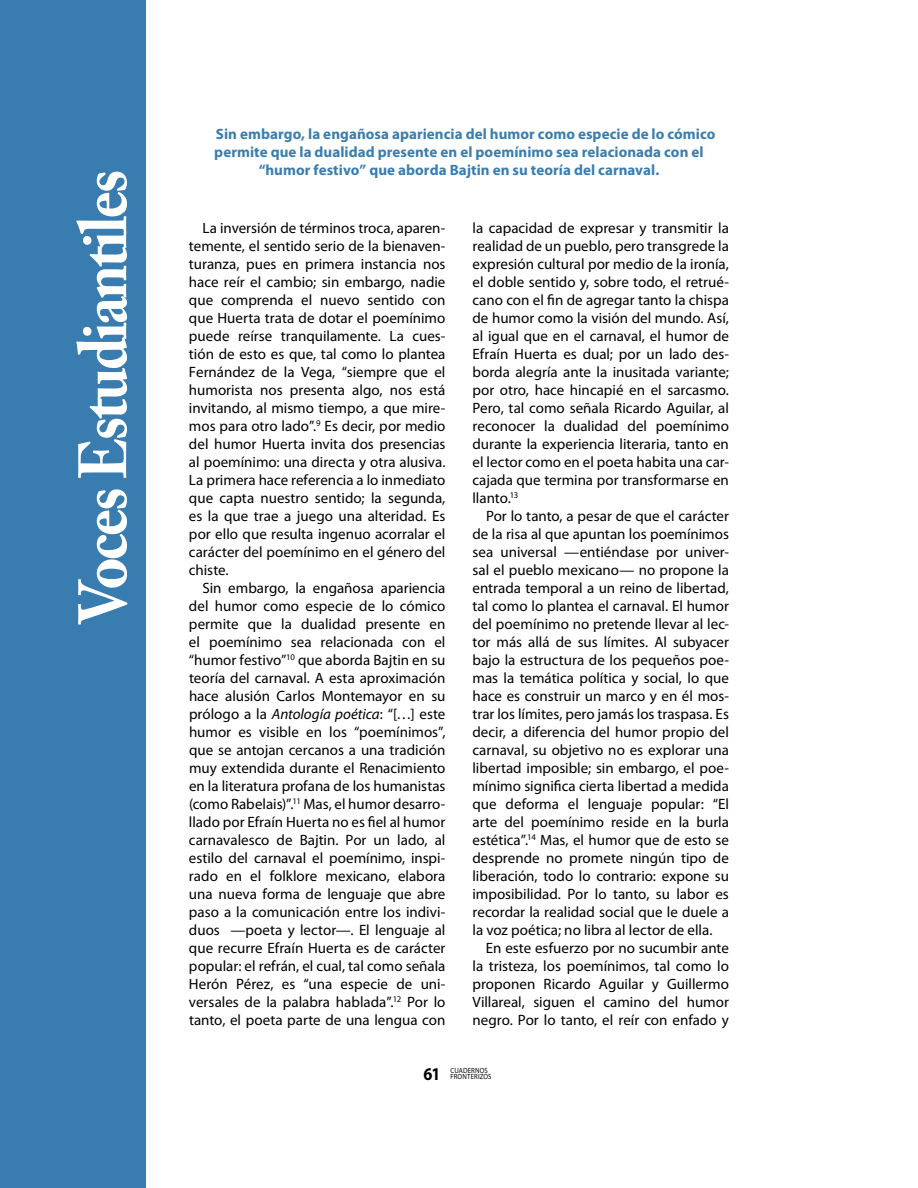
<style>
.page{position:relative;width:918px;height:1188px;background:#fff}
.page>*{position:absolute;margin:0;border:0;box-sizing:border-box;transform-origin:0 0}
.t1{font:700 67.5px "Adobe Caslon Pro";letter-spacing:-.04em;color:#fff;scale:.9 1}
.t2{font:700 18px "Myriad Pro";color:#000;scale:.9 1}
.t3{font:15px/18px "Myriad Pro";color:#000;text-align:justify}
.t4{font:700 15px "Myriad Pro";letter-spacing:.005em;color:#397db0}
.t5{font:7.5px/6px "Myriad Pro";letter-spacing:.02em;color:#000;scale:.9 1}
.s1{font-style:italic}
</style>
<div class="page">
<div style="left:0;top:0;width:146px;height:1188px;background:#397db0"></div>
<h1 class="t1" style="left:63px;top:624px;width:506px;rotate:-90deg">Voces Estudiantiles</h1>
<p class="t4" style="left:216px;top:124px;width:501px">Sin embargo, la engañosa apariencia del humor como especie de lo cómico</p>
<p class="t4" style="left:214px;top:142px;width:491px">permite que la dualidad presente en el poemínimo sea relacionada con el</p>
<p class="t4" style="left:259px;top:160px;width:402px">“humor festivo” que aborda Bajtin en su teoría del carnaval.</p>
<p class="t3" style="left:189px;top:218px;width:258px;text-indent:14px">La inversión de términos troca, aparen&shy;temente, el sentido serio de la bienaven&shy;turanza, pues en primera instancia nos hace reír el cambio; sin embargo, nadie que comprenda el nuevo sentido con que Huerta trata de dotar el poemínimo puede reírse tranquilamente. La cues&shy;tión de esto es que, tal como lo plantea Fernández de la Vega, “siempre que el humorista nos presenta algo, nos está invitando, al mismo tiempo, a que mire&shy;mos para otro lado”.<sup>9</sup> Es decir, por medio del humor Huerta invita dos presencias al poemínimo: una directa y otra alusiva.<br>La primera hace referencia a lo inmediato que capta nuestro sentido; la segunda, es la que trae a juego una alteridad. Es por ello que resulta ingenuo acorralar el carácter del poemínimo en el género del chiste.</p>
<p class="t3" style="left:189px;top:578px;width:258px;text-indent:14px">Sin embargo, la engañosa apariencia del humor como especie de lo cómico permite que la dualidad presente en el poemínimo sea relacionada con el “humor festivo”<sup>10</sup> que aborda Bajtin en su teoría del carnaval. A esta aproximación hace alusión Carlos Montemayor en su prólogo a la <span class="s1">Antología poética</span>: “[…] este humor es visible en los “poemínimos”, que se antojan cercanos a una tradición muy extendida durante el Renacimiento en la literatura profana de los humanistas (como Rabelais)”.<sup>11</sup> Mas, el humor desarro&shy;llado por Efraín Huerta no es fiel al humor carnavalesco de Bajtin. Por un lado, al estilo del carnaval el poemínimo, inspi&shy;rado en el folklore mexicano, elabora una nueva forma de lenguaje que abre paso a la comunicación entre los indivi&shy;duos —poeta y lector—. El lenguaje al que recurre Efraín Huerta es de carácter popular: el refrán, el cual, tal como señala Herón Pérez, es “una especie de uni&shy;versales de la palabra hablada”.<sup>12</sup> Por lo tanto, el poeta parte de una lengua con</p>
<p class="t3" style="left:473px;top:218px;width:258px">la capacidad de expresar y transmitir la realidad de un pueblo, pero transgrede la expresión cultural por medio de la ironía, el doble sentido y, sobre todo, el retrué&shy;cano con el fin de agregar tanto la chispa de humor como la visión del mundo. Así, al igual que en el carnaval, el humor de Efraín Huerta es dual; por un lado des&shy;borda alegría ante la inusitada variante; por otro, hace hincapié en el sarcasmo.<br>Pero, tal como señala Ricardo Aguilar, al reconocer la dualidad del poemínimo durante la experiencia literaria, tanto en el lector como en el poeta habita una car&shy;cajada que termina por transformarse en llanto.<sup>13</sup></p>
<p class="t3" style="left:472px;top:506px;width:258px;text-indent:14px">Por lo tanto, a pesar de que el carácter de la risa al que apuntan los poemínimos sea universal —entiéndase por univer&shy;sal el pueblo mexicano— no propone la entrada temporal a un reino de libertad, tal como lo plantea el carnaval. El humor del poemínimo no pretende llevar al lec&shy;tor más allá de sus límites. Al subyacer bajo la estructura de los pequeños poe&shy;mas la temática política y social, lo que hace es construir un marco y en él mos&shy;trar los límites, pero jamás los traspasa. Es decir, a diferencia del humor propio del carnaval, su objetivo no es explorar una libertad imposible; sin embargo, el poe&shy;mínimo significa cierta libertad a medida que deforma el lenguaje popular: “El arte del poemínimo reside en la burla estética”.<sup>14</sup> Mas, el humor que de esto se desprende no promete ningún tipo de liberación, todo lo contrario: expone su imposibilidad. Por lo tanto, su labor es recordar la realidad social que le duele a la voz poética; no libra al lector de ella.</p>
<p class="t3" style="left:472px;top:938px;width:258px;text-indent:14px">En este esfuerzo por no sucumbir ante la tristeza, los poemínimos, tal como lo proponen Ricardo Aguilar y Guillermo Villareal, siguen el camino del humor negro. Por lo tanto, el reír con enfado y</p>
<p class="t2" style="left:424px;top:1062px;width:20px">61</p>
<p class="t5" style="left:450px;top:1068px;width:47px">CUADERNOS<br>FronterIZOs</p>
</div>
